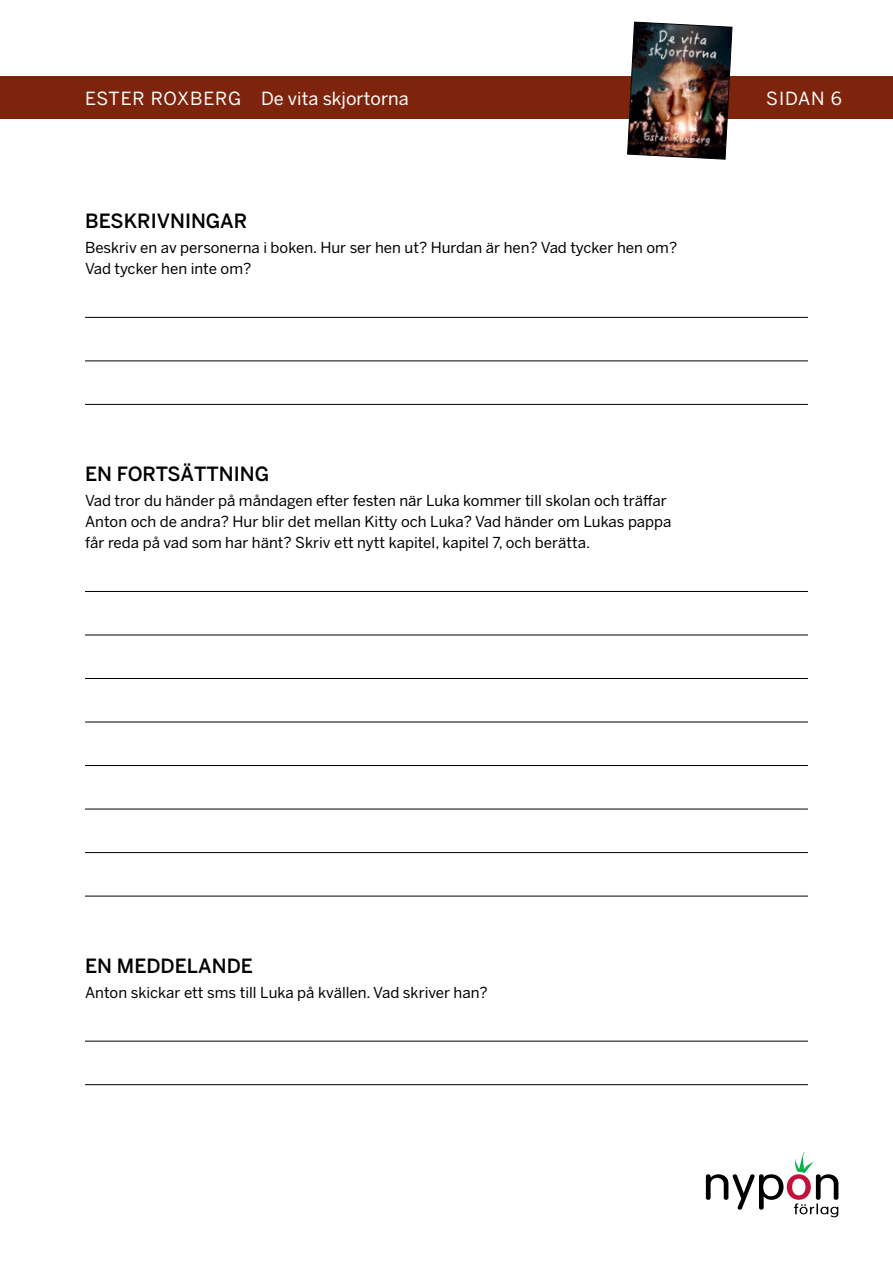
<style>
.page{position:relative;width:893px;height:1263px;background:#fff}
.page>*{position:absolute;margin:0;border:0;box-sizing:border-box;transform-origin:0 0}
.t1{font:500 19.5px "Benton Sans";color:#000}
.t2{font:18px "Benton Sans";color:#fff}
.t3{font:15px/21px "Benton Sans";color:#000}
</style>
<div class="page">
<div style="left:0;top:77px;width:893px;height:42px;background:#7e240d"></div>
<img style="left:627px;top:21px;width:106px;height:139px">
<svg style="left:706px;top:1152px;width:132px;height:65px"></svg>
<hr style="left:85px;top:317px;width:723px;height:1px;background:#000">
<hr style="left:85px;top:360px;width:723px;height:1px;background:#000">
<hr style="left:85px;top:404px;width:723px;height:1px;background:#000">
<hr style="left:85px;top:591px;width:723px;height:1px;background:#000">
<hr style="left:85px;top:635px;width:723px;height:1px;background:#000">
<hr style="left:85px;top:678px;width:723px;height:1px;background:#000">
<hr style="left:85px;top:722px;width:723px;height:1px;background:#000">
<hr style="left:85px;top:765px;width:723px;height:1px;background:#000">
<hr style="left:85px;top:809px;width:723px;height:1px;background:#000">
<hr style="left:85px;top:852px;width:723px;height:1px;background:#000">
<hr style="left:85px;top:896px;width:723px;height:1px;background:#000">
<hr style="left:85px;top:1041px;width:723px;height:1px;background:#000">
<hr style="left:85px;top:1084px;width:723px;height:1px;background:#000">
<p class="t2" style="left:85px;top:88px;width:325px">ESTER ROXBERG De vita skjortorna</p>
<p class="t2" style="left:766px;top:88px;width:77px">SIDAN 6</p>
<h1 class="t1" style="left:85px;top:210px;width:164px">BESKRIVNINGAR</h1>
<p class="t3" style="left:85px;top:238px;width:594px">Beskriv en av personerna i boken. Hur ser hen ut? Hurdan är hen? Vad tycker hen om?<br>Vad tycker hen inte om?</p>
<h1 class="t1" style="left:85px;top:463px;width:186px">EN FORTSÄTTNING</h1>
<p class="t3" style="left:85px;top:491px;width:588px">Vad tror du händer på måndagen efter festen när Luka kommer till skolan och träffar<br>Anton och de andra? Hur blir det mellan Kitty och Luka? Vad händer om Lukas pappa får reda på vad som har hänt? Skriv ett nytt kapitel, kapitel 7, och berätta.</p>
<h1 class="t1" style="left:85px;top:954px;width:169px">EN MEDDELANDE</h1>
<p class="t3" style="left:85px;top:982px;width:404px">Anton skickar ett sms till Luka på kvällen. Vad skriver han?</p>
</div>
